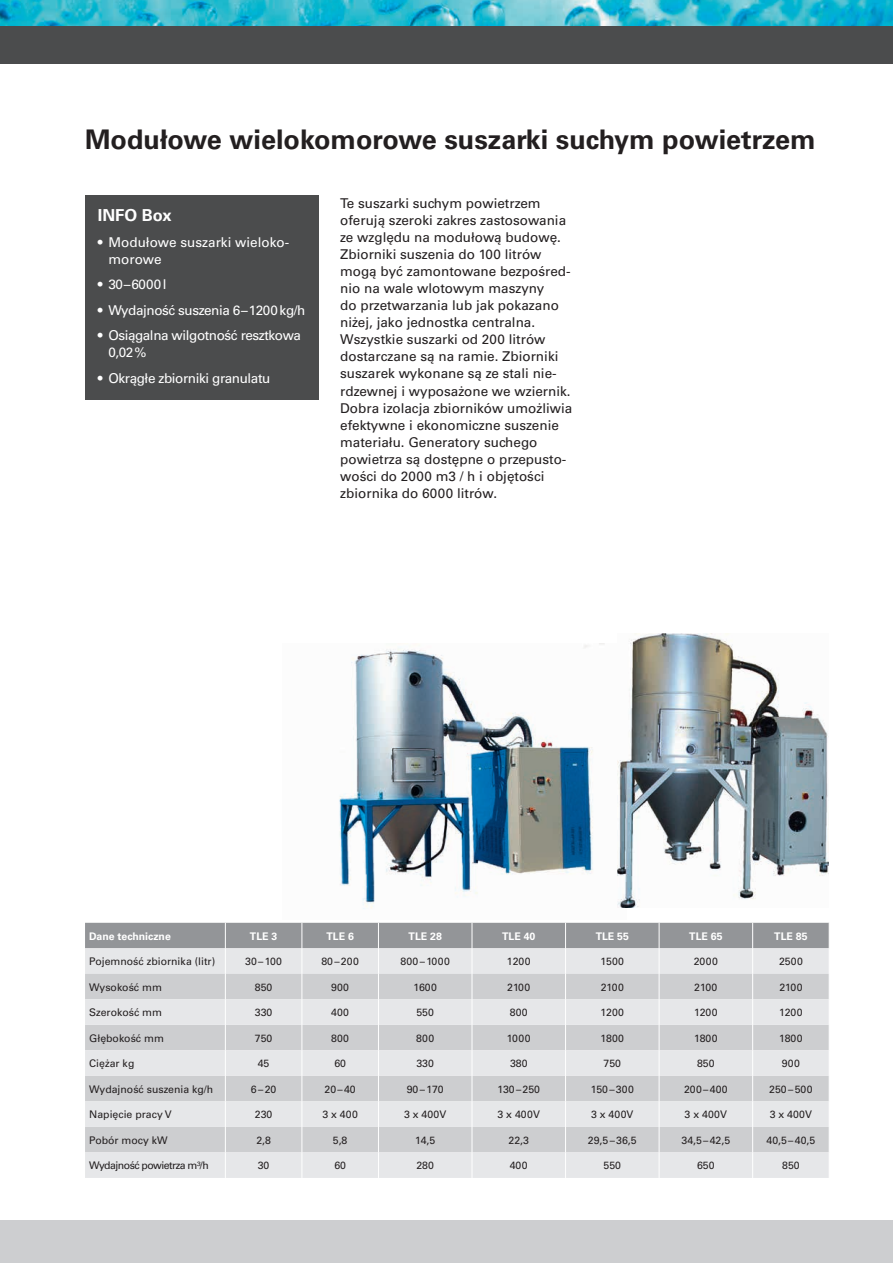
<style>
.page{position:relative;width:893px;height:1263px;background:#fff}
.page>*{position:absolute;margin:0;border:0;box-sizing:border-box;transform-origin:0 0}
.t1{font:700 27px "Univers CE";color:#231f20}
.t2{font:700 16.5px "Univers CE";color:#fff}
.t3{font:500 13.5px/17px "Univers CE";color:#231f20}
.t4{font:500 13.5px/17px "Univers CE";letter-spacing:-.03em;color:#fff}
.t5{font:500 13.5px/17px "Univers CE";color:#fff}
.t6{font:500 10.5px "Univers CE";color:#231f20}
.t7{font:700 10.5px "Univers CE";color:#fff}
.t8{font:500 10.5px "Univers CE";letter-spacing:-.05em;color:#231f20}
</style>
<div class="page">
<div style="left:0;top:26px;width:893px;height:38px;background:#4b4c4d"></div>
<div style="left:0;top:1220px;width:893px;height:43px;background:#cdced0"></div>
<img style="left:0;top:0;width:893px;height:26px">
<img style="left:339px;top:644px;width:287px;height:265px">
<img style="left:617px;top:634px;width:211px;height:273px">
<svg style="left:85px;top:923px;width:744px;height:255px;background:#d4d5d7"></svg>
<div style="left:85px;top:196px;width:234px;height:204px;background:#4b4c4d"></div>
<h1 class="t1" style="left:85px;top:123px;width:732px">Modułowe wielokomorowe suszarki suchym powietrzem</h1>
<p class="t2" style="left:98px;top:206px;width:75px">INFO Box</p>
<p class="t5" style="left:108px;top:234px;width:182px;text-indent:-11px">• Modułowe suszarki wieloko&shy;morowe</p>
<p class="t4" style="left:98px;top:276px;width:70px">• 30–6000l</p>
<p class="t4" style="left:98px;top:302px;width:209px">• Wydajność suszenia 6–1200kg/h</p>
<p class="t4" style="left:108px;top:327px;width:194px;text-indent:-11px">• Osiągalna wilgotność resztkowa<br>0,02%</p>
<p class="t4" style="left:98px;top:370px;width:174px">• Okrągłe zbiorniki granulatu</p>
<p class="t3" style="left:340px;top:195px;width:234px">Te suszarki suchym powietrzem oferują szeroki zakres zastosowania ze względu na modułową budowę.<br>Zbiorniki suszenia do 100 litrów mogą być zamontowane bezpośred&shy;nio na wale wlotowym maszyny<br>do przetwarzania lub jak pokazano niżej, jako jednostka centralna.<br>Wszystkie suszarki od 200 litrów dostarczane są na ramie. Zbiorniki suszarek wykonane są ze stali nie&shy;rdzewnej i wyposażone we wziernik.<br>Dobra izolacja zbiorników umożliwia efektywne i ekonomiczne suszenie materiału. Generatory suchego powietrza są dostępne o przepusto&shy;wości do 2000 m3 / h i objętości zbiornika do 6000 litrów.</p>
<p class="t7" style="left:89px;top:930px;width:83px">Dane techniczne</p>
<p class="t7" style="left:250px;top:930px;width:29px">TLE 3</p>
<p class="t7" style="left:326px;top:930px;width:29px">TLE 6</p>
<p class="t7" style="left:409px;top:930px;width:35px">TLE 28</p>
<p class="t7" style="left:502px;top:930px;width:35px">TLE 40</p>
<p class="t7" style="left:596px;top:930px;width:35px">TLE 55</p>
<p class="t7" style="left:689px;top:930px;width:35px">TLE 65</p>
<p class="t7" style="left:774px;top:930px;width:35px">TLE 85</p>
<p class="t6" style="left:89px;top:955px;width:127px">Pojemność zbiornika (litr)</p>
<p class="t6" style="left:245px;top:955px;width:38px">30–100</p>
<p class="t6" style="left:321px;top:955px;width:39px">80–200</p>
<p class="t6" style="left:400px;top:955px;width:51px">800–1000</p>
<p class="t6" style="left:507px;top:955px;width:25px">1200</p>
<p class="t6" style="left:600px;top:955px;width:25px">1500</p>
<p class="t6" style="left:694px;top:955px;width:26px">2000</p>
<p class="t6" style="left:779px;top:955px;width:25px">2500</p>
<p class="t6" style="left:89px;top:981px;width:74px">Wysokość mm</p>
<p class="t6" style="left:255px;top:981px;width:19px">850</p>
<p class="t6" style="left:331px;top:981px;width:19px">900</p>
<p class="t6" style="left:413px;top:981px;width:25px">1600</p>
<p class="t6" style="left:507px;top:981px;width:25px">2100</p>
<p class="t6" style="left:601px;top:981px;width:25px">2100</p>
<p class="t6" style="left:694px;top:981px;width:25px">2100</p>
<p class="t6" style="left:779px;top:981px;width:25px">2100</p>
<p class="t6" style="left:89px;top:1006px;width:74px">Szerokość mm</p>
<p class="t6" style="left:255px;top:1006px;width:19px">330</p>
<p class="t6" style="left:331px;top:1006px;width:19px">400</p>
<p class="t6" style="left:416px;top:1006px;width:19px">550</p>
<p class="t6" style="left:510px;top:1006px;width:19px">800</p>
<p class="t6" style="left:600px;top:1006px;width:25px">1200</p>
<p class="t6" style="left:694px;top:1006px;width:25px">1200</p>
<p class="t6" style="left:779px;top:1006px;width:25px">1200</p>
<p class="t6" style="left:89px;top:1032px;width:76px">Głębokość mm</p>
<p class="t6" style="left:255px;top:1032px;width:19px">750</p>
<p class="t6" style="left:331px;top:1032px;width:19px">800</p>
<p class="t6" style="left:416px;top:1032px;width:19px">800</p>
<p class="t6" style="left:507px;top:1032px;width:25px">1000</p>
<p class="t6" style="left:600px;top:1032px;width:25px">1800</p>
<p class="t6" style="left:694px;top:1032px;width:25px">1800</p>
<p class="t6" style="left:779px;top:1032px;width:25px">1800</p>
<p class="t6" style="left:89px;top:1057px;width:47px">Ciężar kg</p>
<p class="t6" style="left:258px;top:1057px;width:13px">45</p>
<p class="t6" style="left:334px;top:1057px;width:13px">60</p>
<p class="t6" style="left:416px;top:1057px;width:19px">330</p>
<p class="t6" style="left:510px;top:1057px;width:19px">380</p>
<p class="t6" style="left:604px;top:1057px;width:19px">750</p>
<p class="t6" style="left:697px;top:1057px;width:19px">850</p>
<p class="t6" style="left:782px;top:1057px;width:19px">900</p>
<p class="t6" style="left:89px;top:1083px;width:126px">Wydajność suszenia kg/h</p>
<p class="t6" style="left:251px;top:1083px;width:27px">6–20</p>
<p class="t6" style="left:325px;top:1083px;width:33px">20–40</p>
<p class="t6" style="left:407px;top:1083px;width:38px">90–170</p>
<p class="t6" style="left:497px;top:1083px;width:44px">130–250</p>
<p class="t6" style="left:591px;top:1083px;width:45px">150–300</p>
<p class="t6" style="left:684px;top:1083px;width:45px">200–400</p>
<p class="t6" style="left:769px;top:1083px;width:45px">250–500</p>
<p class="t6" style="left:89px;top:1108px;width:84px">Napięcie pracy V</p>
<p class="t6" style="left:255px;top:1108px;width:19px">230</p>
<p class="t6" style="left:322px;top:1108px;width:37px">3 x 400</p>
<p class="t6" style="left:404px;top:1108px;width:44px">3 x 400V</p>
<p class="t6" style="left:498px;top:1108px;width:44px">3 x 400V</p>
<p class="t6" style="left:591px;top:1108px;width:44px">3 x 400V</p>
<p class="t6" style="left:685px;top:1108px;width:44px">3 x 400V</p>
<p class="t6" style="left:770px;top:1108px;width:44px">3 x 400V</p>
<p class="t6" style="left:89px;top:1134px;width:80px">Pobór mocy kW</p>
<p class="t6" style="left:256px;top:1134px;width:16px">2,8</p>
<p class="t6" style="left:333px;top:1134px;width:16px">5,8</p>
<p class="t6" style="left:415px;top:1134px;width:22px">14,5</p>
<p class="t6" style="left:509px;top:1134px;width:22px">22,3</p>
<p class="t6" style="left:588px;top:1134px;width:50px">29,5–36,5</p>
<p class="t6" style="left:681px;top:1134px;width:50px">34,5–42,5</p>
<p class="t6" style="left:766px;top:1134px;width:50px">40,5–40,5</p>
<p class="t8" style="left:89px;top:1159px;width:121px">Wydajność powietrza m³/h</p>
<p class="t6" style="left:258px;top:1159px;width:13px">30</p>
<p class="t6" style="left:334px;top:1159px;width:13px">60</p>
<p class="t6" style="left:416px;top:1159px;width:19px">280</p>
<p class="t6" style="left:510px;top:1159px;width:19px">400</p>
<p class="t6" style="left:604px;top:1159px;width:19px">550</p>
<p class="t6" style="left:697px;top:1159px;width:19px">650</p>
<p class="t6" style="left:782px;top:1159px;width:19px">850</p>
</div>
